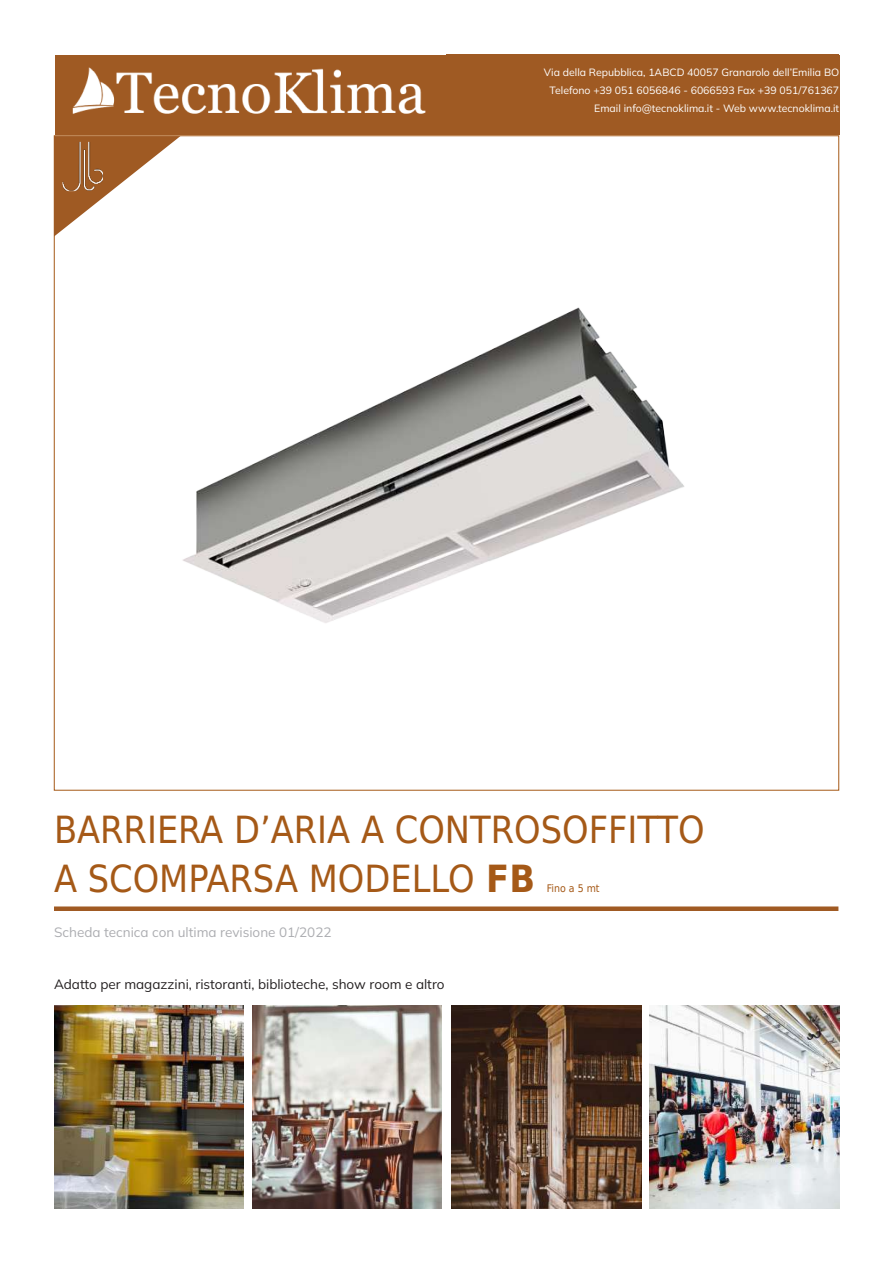
<style>
.page{position:relative;width:893px;height:1263px;background:#fff}
.page>*{position:absolute;margin:0;border:0;box-sizing:border-box;transform-origin:0 0}
.t1{font:37.5px/48.6px "DejaVu Sans Condensed";color:#a55917}
.t2{font:200 13.5px "Mulish";color:#231f20}
.t3{font:200 13.5px "Mulish";color:#acadb1}
.t4{font:200 10.5px/18px "Mulish";color:#fff;text-align:right}
.t5{font:10.5px "DejaVu Sans Condensed";color:#a55917}
.s1{font-weight:700}
</style>
<div class="page">
<div style="left:55px;top:55px;width:784px;height:79px;background:#9f5a23"></div>
<img style="left:72px;top:67px;width:354px;height:47px">
<div style="left:54px;top:906px;width:784px;height:5px;background:#a05a23"></div>
<img style="left:54px;top:1006px;width:190px;height:203px">
<img style="left:452px;top:1006px;width:189px;height:203px">
<img style="left:252px;top:1006px;width:190px;height:203px">
<img style="left:650px;top:1006px;width:189px;height:203px">
<svg style="left:54px;top:136px;width:126px;height:101px"></svg>
<img style="left:64px;top:143px;width:38px;height:46px">
<div style="left:62px;top:141px;width:42px;height:50px;border:1px solid #9f5a23"></div>
<img style="left:183px;top:307px;width:501px;height:316px">
<p class="t4" style="left:544px;top:63px;width:297px">Via della Repubblica, 1ABCD 40057 Granarolo dell’Emilia BO<br>Telefono +39 051 6056846 - 6066593 Fax +39 051/761367<br>Email info@tecnoklima.it - Web www.tecnoklima.it</p>
<h1 class="t1" style="left:54px;top:804px;width:652px">BARRIERA D’ARIA A CONTROSOFFITTO<br>A SCOMPARSA MODELLO <span class="s1">FB</span></h1>
<p class="t5" style="left:547px;top:878px;width:54px">Fino a 5 mt</p>
<p class="t3" style="left:54px;top:922px;width:279px">Scheda tecnica con ultima revisione 01/2022</p>
<p class="t2" style="left:54px;top:975px;width:392px">Adatto per magazzini, ristoranti, biblioteche, show room e altro</p>
</div>
